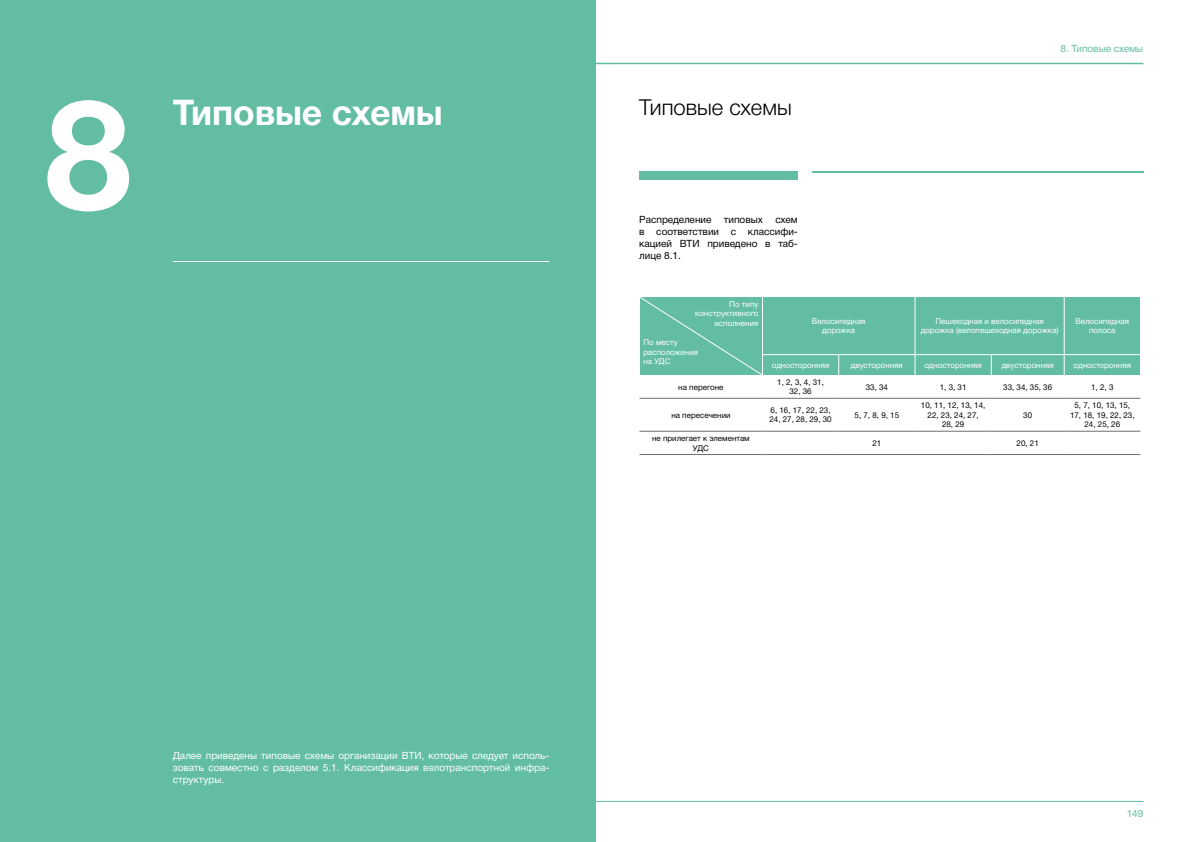
<style>
.page{position:relative;width:1191px;height:842px;background:#fff}
.page>*{position:absolute;margin:0;border:0;box-sizing:border-box;transform-origin:0 0}
.t1{font:700 155px "Helvetica Neue Cyr";color:#fff}
.t2{font:700 35.5px "Helvetica Neue Cyr";color:#fff}
.t3{font:300 22px "Helvetica Neue Cyr";color:#000}
.t4{font:10px/12px "Helvetica Neue Cyr";color:#fff;text-align:justify}
.t5{font:10px/12px "Helvetica Neue Cyr";color:#000;text-align:justify}
.t6{font:10px "Helvetica Neue Cyr";color:#63bda2}
.t7{font:8px/9.6px "Helvetica Neue Cyr";color:#fff;text-align:center}
.t8{font:8px/9.6px "Helvetica Neue Cyr";color:#000;text-align:center}
</style>
<div class="page">
<hr style="left:595px;top:63px;width:548px;height:1px;background:#63bda2">
<hr style="left:595px;top:801px;width:548px;height:1px;background:#63bda2">
<div style="left:0;top:0;width:595px;height:842px;background:#63bda2"></div>
<hr style="left:173px;top:261px;width:376px;height:1px;background:#fff">
<div style="left:639px;top:171px;width:159px;height:9px;background:#63bda2"></div>
<hr style="left:812px;top:171px;width:331px;height:2px;background:#63bda2">
<hr style="left:639px;top:454px;width:123px;height:1px;background:#706f6f">
<hr style="left:762px;top:454px;width:76px;height:1px;background:#706f6f">
<hr style="left:838px;top:454px;width:77px;height:1px;background:#706f6f">
<hr style="left:915px;top:454px;width:76px;height:1px;background:#706f6f">
<hr style="left:991px;top:454px;width:73px;height:1px;background:#706f6f">
<hr style="left:1064px;top:454px;width:76px;height:1px;background:#706f6f">
<hr style="left:639px;top:398px;width:123px;height:1px;background:#706f6f">
<hr style="left:762px;top:398px;width:76px;height:1px;background:#706f6f">
<hr style="left:838px;top:398px;width:77px;height:1px;background:#706f6f">
<hr style="left:915px;top:398px;width:76px;height:1px;background:#706f6f">
<hr style="left:991px;top:398px;width:73px;height:1px;background:#706f6f">
<hr style="left:1064px;top:398px;width:76px;height:1px;background:#706f6f">
<hr style="left:639px;top:431px;width:123px;height:1px;background:#706f6f">
<hr style="left:762px;top:431px;width:76px;height:1px;background:#706f6f">
<hr style="left:838px;top:431px;width:77px;height:1px;background:#706f6f">
<hr style="left:915px;top:431px;width:76px;height:1px;background:#706f6f">
<hr style="left:991px;top:431px;width:73px;height:1px;background:#706f6f">
<hr style="left:1064px;top:431px;width:76px;height:1px;background:#706f6f">
<div style="left:639px;top:297px;width:502px;height:78px;background:#63bda2"></div>
<h1 class="t1" style="left:45px;top:69px;width:88px">8</h1>
<h2 class="t2" style="left:173px;top:93px;width:271px">Типовые схемы</h2>
<h3 class="t3" style="left:639px;top:95px;width:154px">Типовые схемы</h3>
<p class="t5" style="left:639px;top:214px;width:160px">Распределение типовых схем в соответствии с классифи&shy;кацией ВТИ приведено в таб&shy;лице 8.1.</p>
<p class="t6" style="left:1060px;top:43px;width:84px">8. Типовые схемы</p>
<p class="t7" style="left:695px;top:299px;width:65px;text-align:right">По типу конструктивного исполнения</p>
<p class="t7" style="left:643px;top:338px;width:56px;text-align:left">По месту расположения на УДС</p>
<p class="t7" style="left:812px;top:316px;width:55px">Велосипедная дорожка</p>
<p class="t7" style="left:920px;top:316px;width:139px">Пешеходная и велосипедная дорожка (велопешеходная дорожка)</p>
<p class="t7" style="left:1075px;top:316px;width:55px">Велосипедная полоса</p>
<p class="t7" style="left:772px;top:360px;width:59px">односторонняя</p>
<p class="t7" style="left:851px;top:360px;width:54px">двусторонняя</p>
<p class="t7" style="left:924px;top:360px;width:59px">односторонняя</p>
<p class="t7" style="left:1001px;top:360px;width:54px">двусторонняя</p>
<p class="t7" style="left:1073px;top:360px;width:59px">односторонняя</p>
<p class="t8" style="left:678px;top:382px;width:47px">на перегоне</p>
<p class="t8" style="left:777px;top:377px;width:48px">1, 2, 3, 4, 31,<br>32, 36</p>
<p class="t8" style="left:865px;top:382px;width:24px">33, 34</p>
<p class="t8" style="left:939px;top:382px;width:28px">1, 3, 31</p>
<p class="t8" style="left:1003px;top:382px;width:50px">33, 34, 35, 36</p>
<p class="t8" style="left:1091px;top:382px;width:24px">1, 2, 3</p>
<p class="t8" style="left:671px;top:410px;width:61px">на пересечении</p>
<p class="t8" style="left:769px;top:405px;width:64px;text-align:left">6, 16, 17, 22, 23,<br>24, 27, 28, 29, 30</p>
<p class="t8" style="left:854px;top:410px;width:46px">5, 7, 8, 9, 15</p>
<p class="t8" style="left:921px;top:400px;width:66px">10, 11, 12, 13, 14,<br>22, 23, 24, 27,<br>28, 29</p>
<p class="t8" style="left:1023px;top:410px;width:10px">30</p>
<p class="t8" style="left:1070px;top:400px;width:66px">5, 7, 10, 13, 15,<br>17, 18, 19, 22, 23,<br>24, 25, 26</p>
<p class="t8" style="left:652px;top:433px;width:99px">не прилегает к элементам<br>УДС</p>
<p class="t8" style="left:872px;top:438px;width:10px">21</p>
<p class="t8" style="left:1016px;top:438px;width:24px">20, 21</p>
<p class="t4" style="left:173px;top:750px;width:378px">Далее приведены типовые схемы организации ВТИ, которые следует исполь&shy;зовать совместно с разделом 5.1. Классификация велотранспортной инфра&shy;структуры.</p>
<p class="t6" style="left:1126px;top:808px;width:18px">149</p>
</div>
